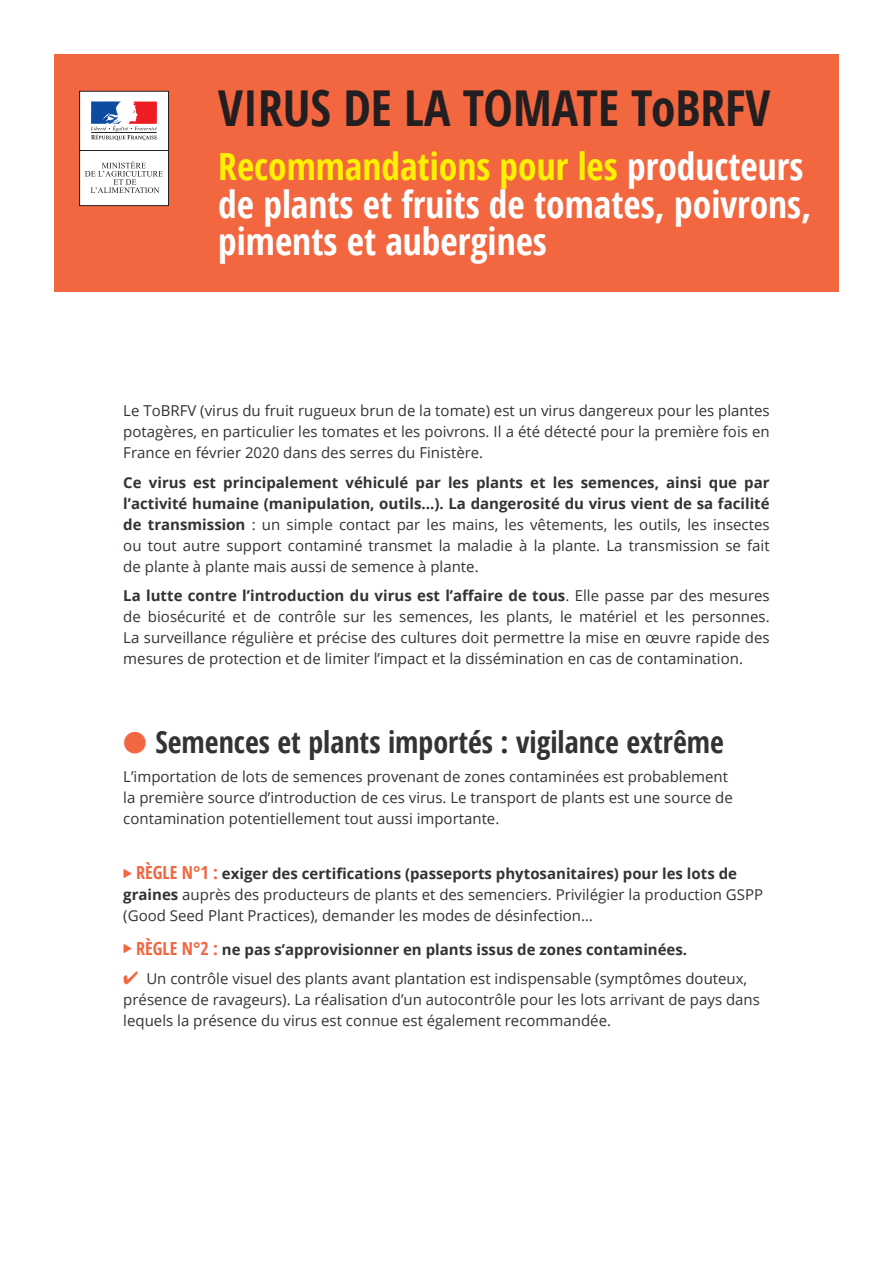
<style>
.page{position:relative;width:893px;height:1263px;background:#fff}
.page>*{position:absolute;margin:0;border:0;box-sizing:border-box;transform-origin:0 0}
.t1{font:700 condensed 49.5px "Open Sans";color:#231f20}
.t2{font:700 condensed 37.5px/37.5px "Open Sans";color:#fff}
.t3{font:700 condensed 30px "Open Sans";color:#343233}
.t4{font:15px/21px "Open Sans";color:#343233;text-align:justify}
.t5{font:700 15px "Open Sans";color:#343233}
.s1{color:#fff101}
.s2{font-weight:700}
.s3{color:#f26640}
.s4{font-weight:700;font-stretch:condensed;font-size:18px;color:#f26640}
.s5{font-stretch:condensed;font-size:18px;color:#f26640}
</style>
<div class="page">
<div style="left:54px;top:54px;width:785px;height:237px;background:#f26640"></div>
<div style="left:80px;top:91px;width:89px;height:115px;background:#fff"></div>
<div style="left:79px;top:91px;width:90px;height:115px;border:1px solid #231f20"></div>
<svg style="left:91px;top:102px;width:66px;height:38px"></svg>
<hr style="left:80px;top:150px;width:88px;height:1px;background:#231f20">
<svg style="left:85px;top:161px;width:78px;height:32px"></svg>
<h1 class="t1" style="left:218px;top:73px;width:554px">VIRUS DE LA TOMATE ToBRFV</h1>
<h2 class="t2" style="left:218px;top:147px;width:595px"><span class="s1">Recommandations pour les</span> producteurs de plants et fruits de tomates, poivrons, piments et aubergines</h2>
<p class="t4" style="left:123px;top:400px;width:648px">Le ToBRFV (virus du fruit rugueux brun de la tomate) est un virus dangereux pour les plantes potagères, en particulier les tomates et les poivrons. Il a été détecté pour la première fois en France en février 2020 dans des serres du Finistère.</p>
<p class="t4" style="left:123px;top:471px;width:648px"><span class="s2">Ce virus est principalement véhiculé par les plants et les semences, ainsi que par l’activité humaine (manipulation, outils...). La dangerosité du virus vient de sa facilité de transmission</span> : un simple contact par les mains, les vêtements, les outils, les insectes ou tout autre support contaminé transmet la maladie à la plante. La transmission se fait de plante à plante mais aussi de semence à plante.</p>
<p class="t4" style="left:123px;top:585px;width:648px"><span class="s2">La lutte contre l’introduction du virus est l’affaire de tous</span>. Elle passe par des mesures de biosécurité et de contrôle sur les semences, les plants, le matériel et les personnes.<br>La surveillance régulière et précise des cultures doit permettre la mise en œuvre rapide des mesures de protection et de limiter l’impact et la dissémination en cas de contamination.</p>
<h3 class="t3" style="left:123px;top:721px;width:602px"><span class="s3">●</span> Semences et plants importés : vigilance extrême</h3>
<p class="t4" style="left:123px;top:766px;width:611px;text-align:left">L’importation de lots de semences provenant de zones contaminées est probablement la première source d’introduction de ces virus. Le transport de plants est une source de contamination potentiellement tout aussi importante.</p>
<p class="t4" style="left:123px;top:863px;width:641px;text-align:left;text-indent:13px"><span class="s4">RÈGLE N°1 :</span> <span class="s2">exiger des certifications (passeports phytosanitaires) pour les lots de graines</span> auprès des producteurs de plants et des semenciers. Privilégier la production GSPP (Good Seed Plant Practices), demander les modes de désinfection…</p>
<p class="t5" style="left:136px;top:939px;width:553px"><span class="s5">RÈGLE N°2 :</span> ne pas s’approvisionner en plants issus de zones contaminées.</p>
<p class="t4" style="left:123px;top:968px;width:638px;text-align:left"><span class="s3">✔</span> Un contrôle visuel des plants avant plantation est indispensable (symptômes douteux, présence de ravageurs). La réalisation d’un autocontrôle pour les lots arrivant de pays dans lequels la présence du virus est connue est également recommandée.</p>
</div>
